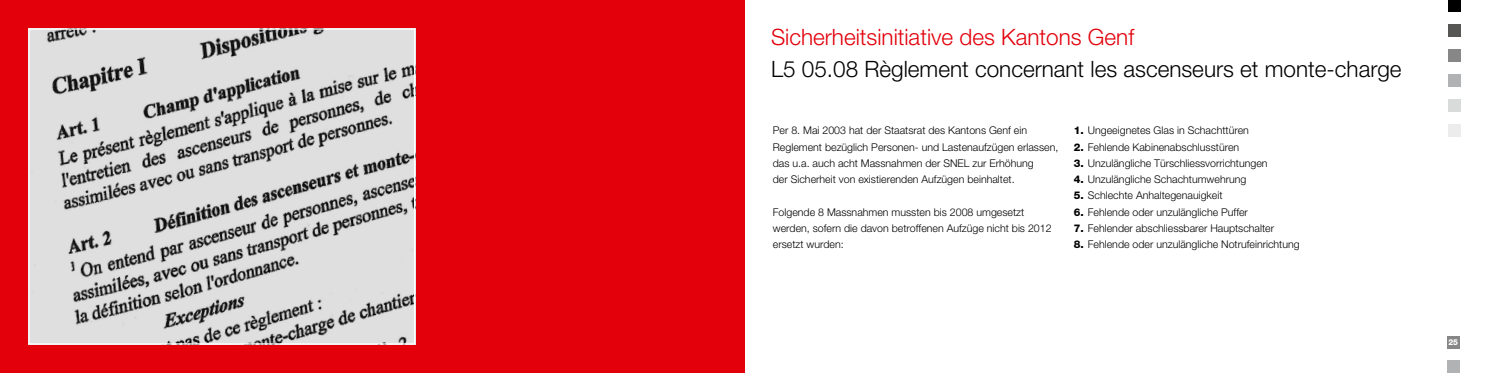
<style>
.page{position:relative;width:1489px;height:373px;background:#fff}
.page>*{position:absolute;margin:0;border:0;box-sizing:border-box;transform-origin:0 0}
.t1{font:300 22.5px "Helvetica Neue";color:#000}
.t2{font:300 22.5px "Helvetica Neue";color:#e3000b}
.t3{font:300 10.62px/16.2px "Helvetica Neue";color:#000}
.t4{font:800 8.12px "Helvetica Neue";color:#fff;scale:.95 1}
.s1{font-weight:800}
</style>
<div class="page">
<div style="left:1448px;top:0;width:12px;height:12px;background:#000"></div>
<div style="left:1448px;top:25px;width:12px;height:12px;background:#565655"></div>
<div style="left:1448px;top:50px;width:12px;height:12px;background:#868786"></div>
<div style="left:1448px;top:74px;width:12px;height:12px;background:#b1b2b3"></div>
<div style="left:1448px;top:99px;width:12px;height:12px;background:#d9dada"></div>
<div style="left:1448px;top:124px;width:12px;height:12px;background:#ececec"></div>
<div style="left:1446px;top:335px;width:12px;height:12px;background:#868786"></div>
<div style="left:1446px;top:360px;width:12px;height:12px;background:#b1b2b3"></div>
<div style="left:0;top:0;width:744px;height:372px;background:#e3000b"></div>
<img style="left:30px;top:30px;width:383px;height:312px">
<div style="left:28px;top:28px;width:387px;height:316px;border:1px solid #fff"></div>
<h1 class="t2" style="left:771px;top:23px;width:364px">Sicherheitsinitiative des Kantons Genf</h1>
<h1 class="t1" style="left:771px;top:55px;width:632px">L5 05.08 Règlement concernant les ascenseurs et monte-charge</h1>
<p class="t3" style="left:772px;top:122px;width:287px">Per 8. Mai 2003 hat der Staatsrat des Kantons Genf ein Reglement bezüglich Personen- und Lastenaufzügen erlassen, das u.a. auch acht Massnahmen der SNEL zur Erhöhung<br>der Sicherheit von existierenden Aufzügen beinhaltet.</p>
<p class="t3" style="left:772px;top:203px;width:280px">Folgende 8 Massnahmen mussten bis 2008 umgesetzt werden, sofern die davon betroffenen Aufzüge nicht bis 2012 ersetzt wurden:</p>
<p class="t3" style="left:1073px;top:122px;width:177px"><span class="s1">1.</span> Ungeeignetes Glas in Schachttüren</p>
<p class="t3" style="left:1073px;top:138px;width:167px"><span class="s1">2.</span> Fehlende Kabinenabschlusstüren</p>
<p class="t3" style="left:1073px;top:154px;width:195px"><span class="s1">3.</span> Unzulängliche Türschliessvorrichtungen</p>
<p class="t3" style="left:1073px;top:171px;width:174px"><span class="s1">4.</span> Unzulängliche Schachtumwehrung</p>
<p class="t3" style="left:1073px;top:187px;width:150px"><span class="s1">5.</span> Schlechte Anhaltegenauigkeit</p>
<p class="t3" style="left:1073px;top:203px;width:176px"><span class="s1">6.</span> Fehlende oder unzulängliche Puffer</p>
<p class="t3" style="left:1073px;top:219px;width:202px"><span class="s1">7.</span> Fehlender abschliessbarer Hauptschalter</p>
<p class="t3" style="left:1073px;top:236px;width:227px"><span class="s1">8.</span> Fehlende oder unzulängliche Notrufeinrichtung</p>
<p class="t4" style="left:1448px;top:336px;width:12px">25</p>
</div>
